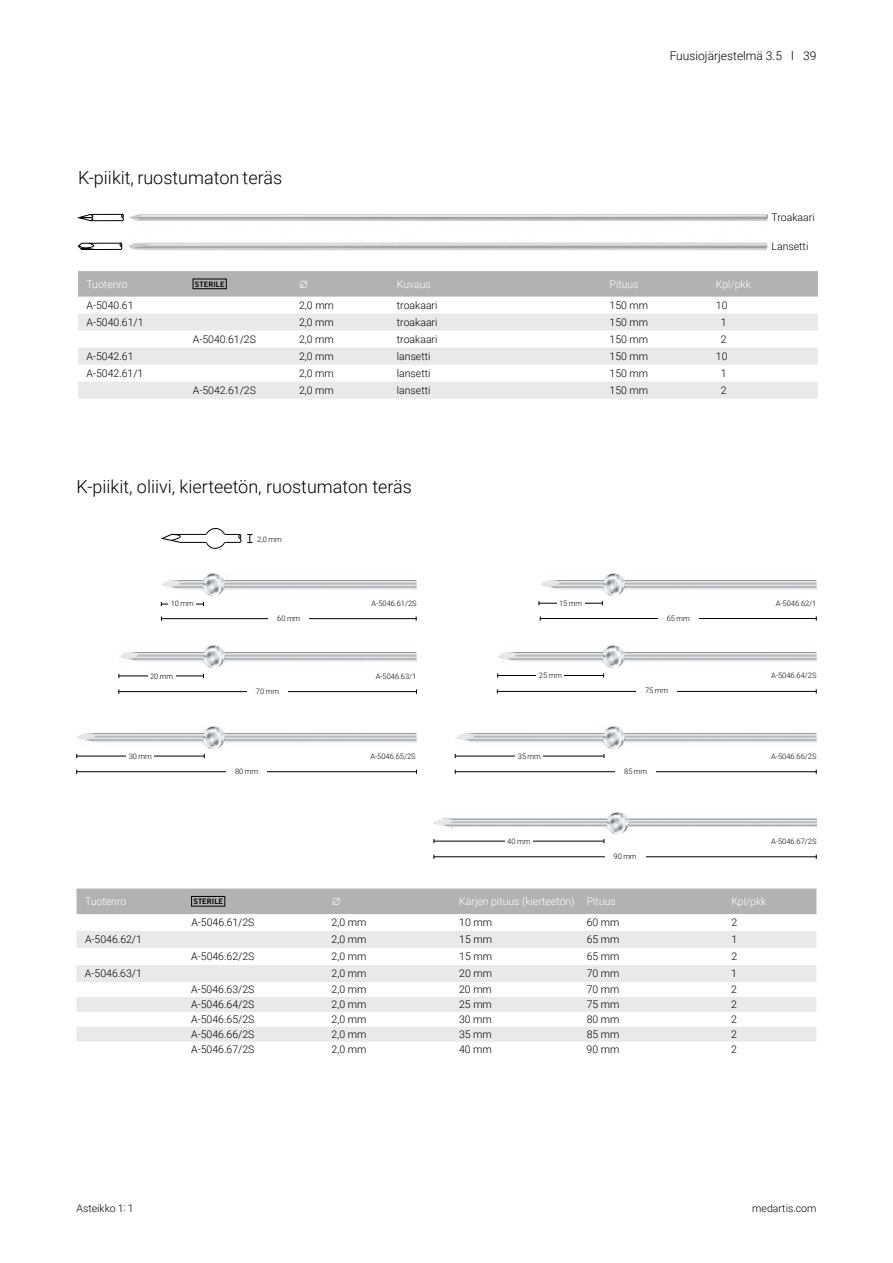
<style>
.page{position:relative;width:893px;height:1263px;background:#fff}
.page>*{position:absolute;margin:0;border:0;box-sizing:border-box;transform-origin:0 0}
.t1{font:300 18px "Roboto";color:#000}
.t2{font:300 12px "Roboto";color:#000}
.t3{font:300 10.5px "Roboto";color:#000}
.t4{font:300 10.5px "Roboto";color:#fff}
.t5{font:300 7.5px "Roboto";color:#000}
.t6{font:7.5px "Trade Gothic LT Com Bd 2";color:#000}
</style>
<div class="page">
<img style="left:455px;top:727px;width:361px;height:21px">
<img style="left:540px;top:574px;width:276px;height:21px">
<hr style="left:539px;top:603px;width:64px;height:1px;background:#000">
<div style="left:557px;top:599px;width:28px;height:8px;background:#fff"></div>
<img style="left:434px;top:812px;width:382px;height:22px">
<hr style="left:455px;top:756px;width:149px;height:1px;background:#000">
<div style="left:515px;top:752px;width:28px;height:8px;background:#fff"></div>
<img style="left:119px;top:646px;width:298px;height:21px">
<hr style="left:119px;top:676px;width:85px;height:1px;background:#000">
<div style="left:148px;top:672px;width:27px;height:7px;background:#fff"></div>
<img style="left:77px;top:727px;width:340px;height:21px">
<hr style="left:77px;top:756px;width:127px;height:1px;background:#000">
<div style="left:126px;top:752px;width:28px;height:8px;background:#fff"></div>
<img style="left:162px;top:574px;width:255px;height:21px">
<hr style="left:161px;top:604px;width:43px;height:1px;background:#000">
<div style="left:168px;top:599px;width:28px;height:8px;background:#fff"></div>
<img style="left:497px;top:646px;width:319px;height:21px">
<hr style="left:497px;top:675px;width:106px;height:1px;background:#000">
<div style="left:537px;top:672px;width:27px;height:7px;background:#fff"></div>
<svg style="left:78px;top:314px;width:740px;height:85px;fill:#e9e9e9"></svg>
<svg style="left:78px;top:243px;width:45px;height:7px"></svg>
<img style="left:129px;top:214px;width:639px;height:7px">
<svg style="left:78px;top:214px;width:46px;height:7px"></svg>
<svg style="left:77px;top:931px;width:739px;height:111px;fill:#e9e9e9"></svg>
<svg style="left:161px;top:528px;width:91px;height:21px"></svg>
<hr style="left:161px;top:618px;width:255px;height:1px;background:#000">
<div style="left:269px;top:616px;width:40px;height:5px;background:#fff"></div>
<hr style="left:540px;top:618px;width:276px;height:1px;background:#000">
<div style="left:658px;top:616px;width:40px;height:5px;background:#fff"></div>
<hr style="left:119px;top:691px;width:297px;height:1px;background:#000">
<div style="left:247px;top:689px;width:41px;height:5px;background:#fff"></div>
<hr style="left:497px;top:691px;width:319px;height:1px;background:#000">
<div style="left:637px;top:689px;width:40px;height:5px;background:#fff"></div>
<hr style="left:434px;top:841px;width:170px;height:1px;background:#000">
<div style="left:505px;top:837px;width:28px;height:8px;background:#fff"></div>
<hr style="left:77px;top:771px;width:340px;height:1px;background:#000">
<div style="left:227px;top:769px;width:40px;height:5px;background:#fff"></div>
<hr style="left:455px;top:771px;width:361px;height:1px;background:#000">
<div style="left:616px;top:769px;width:40px;height:5px;background:#fff"></div>
<hr style="left:434px;top:856px;width:382px;height:1px;background:#000">
<div style="left:605px;top:854px;width:40px;height:5px;background:#fff"></div>
<div style="left:78px;top:271px;width:740px;height:26px;background:#b3b2b2"></div>
<div style="left:77px;top:888px;width:739px;height:26px;background:#b3b2b2"></div>
<h1 class="t1" style="left:78px;top:165px;width:206px">K-piikit, ruostumaton teräs</h1>
<p class="t2" style="left:670px;top:47px;width:148px">Fuusiojärjestelmä 3.5 l 39</p>
<p class="t3" style="left:772px;top:210px;width:45px">Troakaari</p>
<p class="t3" style="left:772px;top:239px;width:38px">Lansetti</p>
<p class="t4" style="left:87px;top:276px;width:43px">Tuotenro</p>
<p class="t6" style="left:195px;top:279px;width:31px">STERILE</p>
<p class="t4" style="left:397px;top:276px;width:35px">Kuvaus</p>
<p class="t4" style="left:610px;top:276px;width:31px">Pituus</p>
<p class="t4" style="left:716px;top:276px;width:36px">Kpl/pkk</p>
<p class="t3" style="left:87px;top:298px;width:48px">A-5040.61</p>
<p class="t3" style="left:299px;top:298px;width:36px">2,0 mm</p>
<p class="t3" style="left:397px;top:298px;width:42px">troakaari</p>
<p class="t3" style="left:610px;top:298px;width:40px">150 mm</p>
<p class="t3" style="left:716px;top:298px;width:13px">10</p>
<p class="t3" style="left:87px;top:315px;width:58px">A-5040.61/1</p>
<p class="t3" style="left:299px;top:315px;width:36px">2,0 mm</p>
<p class="t3" style="left:397px;top:315px;width:42px">troakaari</p>
<p class="t3" style="left:609px;top:315px;width:40px">150 mm</p>
<p class="t3" style="left:721px;top:315px;width:7px">1</p>
<p class="t3" style="left:193px;top:332px;width:65px">A-5040.61/2S</p>
<p class="t3" style="left:299px;top:332px;width:36px">2,0 mm</p>
<p class="t3" style="left:397px;top:332px;width:42px">troakaari</p>
<p class="t3" style="left:609px;top:332px;width:40px">150 mm</p>
<p class="t3" style="left:721px;top:332px;width:7px">2</p>
<p class="t3" style="left:87px;top:349px;width:48px">A-5042.61</p>
<p class="t3" style="left:299px;top:349px;width:36px">2,0 mm</p>
<p class="t3" style="left:397px;top:349px;width:35px">lansetti</p>
<p class="t3" style="left:609px;top:349px;width:40px">150 mm</p>
<p class="t3" style="left:716px;top:349px;width:13px">10</p>
<p class="t3" style="left:86px;top:366px;width:58px">A-5042.61/1</p>
<p class="t3" style="left:299px;top:366px;width:36px">2,0 mm</p>
<p class="t3" style="left:397px;top:366px;width:35px">lansetti</p>
<p class="t3" style="left:609px;top:366px;width:40px">150 mm</p>
<p class="t3" style="left:721px;top:366px;width:7px">1</p>
<p class="t3" style="left:193px;top:383px;width:65px">A-5042.61/2S</p>
<p class="t3" style="left:299px;top:383px;width:36px">2,0 mm</p>
<p class="t3" style="left:397px;top:383px;width:35px">lansetti</p>
<p class="t3" style="left:609px;top:383px;width:40px">150 mm</p>
<p class="t3" style="left:721px;top:383px;width:7px">2</p>
<h1 class="t1" style="left:77px;top:474px;width:337px">K-piikit, oliivi, kierteetön, ruostumaton teräs</h1>
<p class="t5" style="left:257px;top:534px;width:26px">2,0 mm</p>
<p class="t5" style="left:171px;top:598px;width:25px">10 mm</p>
<p class="t5" style="left:372px;top:598px;width:47px">A-5046.61/2S</p>
<p class="t5" style="left:559px;top:598px;width:25px">15 mm</p>
<p class="t5" style="left:776px;top:598px;width:42px">A-5046.62/1</p>
<p class="t5" style="left:277px;top:613px;width:25px">60 mm</p>
<p class="t5" style="left:667px;top:613px;width:25px">65 mm</p>
<p class="t5" style="left:150px;top:671px;width:25px">20 mm</p>
<p class="t5" style="left:376px;top:671px;width:42px">A-5046.63/1</p>
<p class="t5" style="left:539px;top:670px;width:25px">25 mm</p>
<p class="t5" style="left:771px;top:670px;width:47px">A-5046.64/2S</p>
<p class="t5" style="left:256px;top:686px;width:25px">70 mm</p>
<p class="t5" style="left:645px;top:685px;width:25px">75 mm</p>
<p class="t5" style="left:129px;top:751px;width:25px">30 mm</p>
<p class="t5" style="left:370px;top:751px;width:47px">A-5046.65/2S</p>
<p class="t5" style="left:518px;top:751px;width:25px">35 mm</p>
<p class="t5" style="left:235px;top:766px;width:25px">80 mm</p>
<p class="t5" style="left:624px;top:766px;width:25px">85 mm</p>
<p class="t5" style="left:507px;top:836px;width:25px">40 mm</p>
<p class="t5" style="left:614px;top:851px;width:25px">90 mm</p>
<p class="t5" style="left:771px;top:751px;width:47px">A-5046.66/2S</p>
<p class="t5" style="left:771px;top:836px;width:47px">A-5046.67/2S</p>
<p class="t4" style="left:85px;top:894px;width:43px">Tuotenro</p>
<p class="t6" style="left:193px;top:897px;width:31px">STERILE</p>
<p class="t4" style="left:459px;top:894px;width:158px">Kärjen pituus (kierteetön) Pituus</p>
<p class="t4" style="left:731px;top:894px;width:36px">Kpl/pkk</p>
<p class="t3" style="left:191px;top:915px;width:65px">A-5046.61/2S</p>
<p class="t3" style="left:332px;top:915px;width:36px">2,0 mm</p>
<p class="t3" style="left:459px;top:915px;width:34px">10 mm</p>
<p class="t3" style="left:587px;top:915px;width:34px">60 mm</p>
<p class="t3" style="left:731px;top:915px;width:7px">2</p>
<p class="t3" style="left:85px;top:932px;width:58px">A-5046.62/1</p>
<p class="t3" style="left:332px;top:932px;width:36px">2,0 mm</p>
<p class="t3" style="left:459px;top:932px;width:34px">15 mm</p>
<p class="t3" style="left:587px;top:932px;width:34px">65 mm</p>
<p class="t3" style="left:731px;top:932px;width:7px">1</p>
<p class="t3" style="left:191px;top:949px;width:65px">A-5046.62/2S</p>
<p class="t3" style="left:332px;top:949px;width:36px">2,0 mm</p>
<p class="t3" style="left:459px;top:949px;width:34px">15 mm</p>
<p class="t3" style="left:587px;top:949px;width:34px">65 mm</p>
<p class="t3" style="left:731px;top:949px;width:7px">2</p>
<p class="t3" style="left:85px;top:966px;width:58px">A-5046.63/1</p>
<p class="t3" style="left:332px;top:966px;width:36px">2,0 mm</p>
<p class="t3" style="left:459px;top:966px;width:34px">20 mm</p>
<p class="t3" style="left:587px;top:966px;width:34px">70 mm</p>
<p class="t3" style="left:731px;top:966px;width:7px">1</p>
<p class="t3" style="left:191px;top:982px;width:65px">A-5046.63/2S</p>
<p class="t3" style="left:332px;top:982px;width:36px">2,0 mm</p>
<p class="t3" style="left:459px;top:982px;width:34px">20 mm</p>
<p class="t3" style="left:587px;top:982px;width:34px">70 mm</p>
<p class="t3" style="left:731px;top:982px;width:7px">2</p>
<p class="t3" style="left:191px;top:997px;width:65px">A-5046.64/2S</p>
<p class="t3" style="left:332px;top:997px;width:36px">2,0 mm</p>
<p class="t3" style="left:459px;top:997px;width:34px">25 mm</p>
<p class="t3" style="left:587px;top:997px;width:34px">75 mm</p>
<p class="t3" style="left:731px;top:997px;width:7px">2</p>
<p class="t3" style="left:191px;top:1012px;width:65px">A-5046.65/2S</p>
<p class="t3" style="left:332px;top:1012px;width:36px">2,0 mm</p>
<p class="t3" style="left:459px;top:1012px;width:34px">30 mm</p>
<p class="t3" style="left:587px;top:1012px;width:34px">80 mm</p>
<p class="t3" style="left:731px;top:1012px;width:7px">2</p>
<p class="t3" style="left:191px;top:1027px;width:65px">A-5046.66/2S</p>
<p class="t3" style="left:332px;top:1027px;width:36px">2,0 mm</p>
<p class="t3" style="left:459px;top:1027px;width:34px">35 mm</p>
<p class="t3" style="left:587px;top:1027px;width:34px">85 mm</p>
<p class="t3" style="left:731px;top:1027px;width:7px">2</p>
<p class="t3" style="left:191px;top:1042px;width:65px">A-5046.67/2S</p>
<p class="t3" style="left:331px;top:1042px;width:36px">2,0 mm</p>
<p class="t3" style="left:459px;top:1042px;width:34px">40 mm</p>
<p class="t3" style="left:587px;top:1042px;width:34px">90 mm</p>
<p class="t3" style="left:731px;top:1042px;width:7px">2</p>
<p class="t3" style="left:77px;top:1201px;width:59px">Asteikko 1: 1</p>
<p class="t3" style="left:752px;top:1201px;width:66px">medartis.com</p>
</div>
